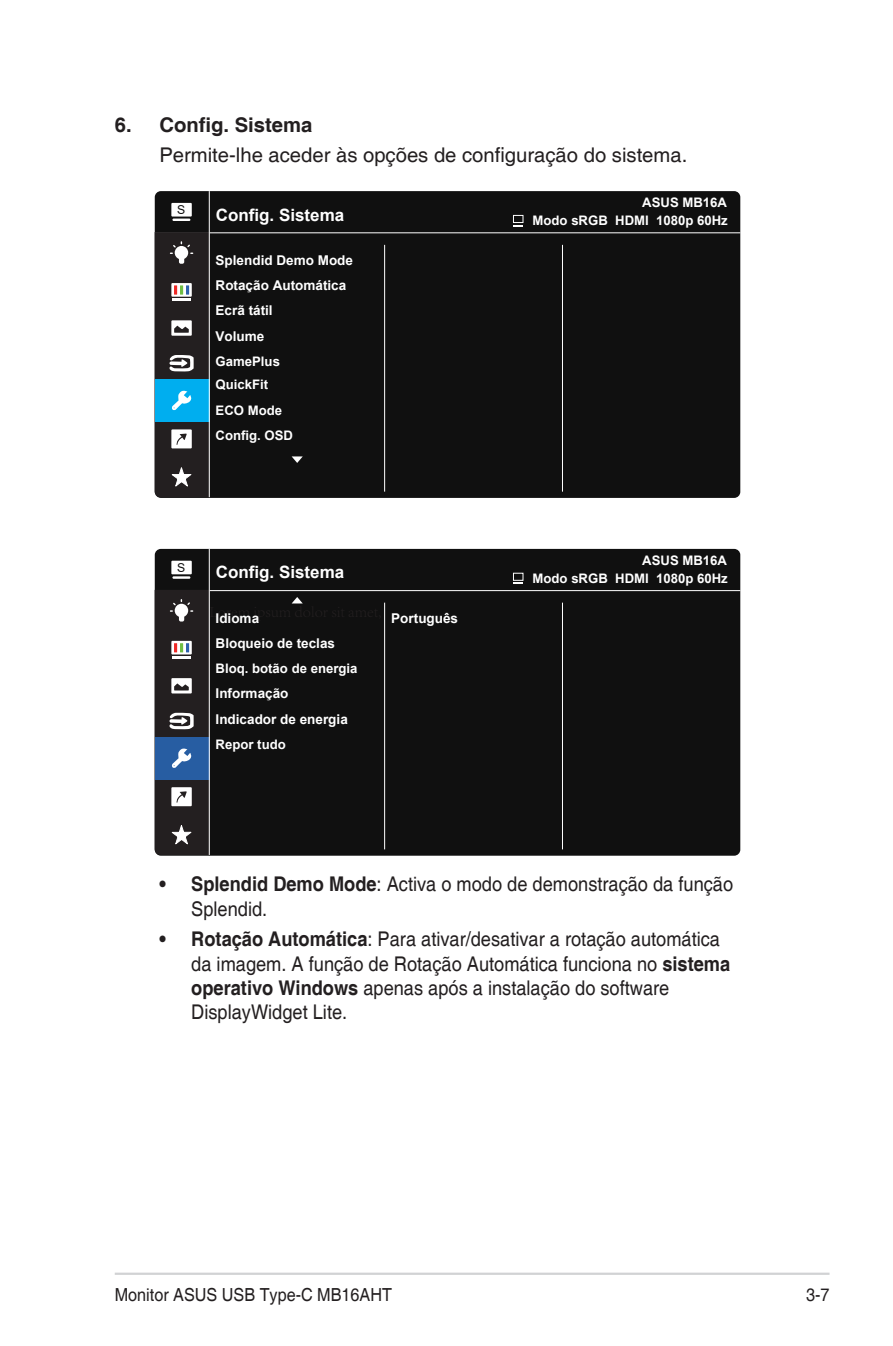
<style>
.page{position:relative;width:893px;height:1346px;background:#fff}
.page>*{position:absolute;margin:0;border:0;box-sizing:border-box;transform-origin:0 0}
.Body_Text_Indent{font:20.25px/24.3px "Helvetica";color:#231f20;scale:.9 1}
.Body_Text_Indent-2{font:20.25px "Helvetica";color:#231f20}
.OSD_Item{font:700 20.25px "Helvetica";color:#231f20}
.t1{font:18px "Helvetica";color:#231f20;scale:.9 1}
.t2{font:700 16.88px "Arial";color:#fff}
.t3{font:700 13.5px/25.2px "Arial";color:#fff}
.t4{font:700 13.05px/25.2px "Arial";color:#fff}
.t5{font:12.15px "Arial";color:#101010}
.s1{font-weight:700}
</style>
<div class="page">
<hr style="left:115px;top:1272px;width:714px;height:3px;background:#d1d2d4">
<div style="left:155px;top:191px;width:585px;height:307px;background:#101010;border-radius:6px"></div>
<hr style="left:155px;top:232px;width:585px;height:1px;background:#fff">
<hr style="left:384px;top:245px;width:1px;height:247px;background:#fff">
<hr style="left:562px;top:245px;width:1px;height:247px;background:#fff">
<div style="left:171px;top:203px;width:21px;height:14px;background:#fff"></div>
<svg style="left:172px;top:219px;width:18px;height:2px"></svg>
<hr style="left:209px;top:191px;width:1px;height:306px;background:#fff">
<svg style="left:155px;top:232px;width:55px;height:265px;background:#3a505b"></svg>
<svg style="left:292px;top:456px;width:11px;height:7px"></svg>
<div style="left:155px;top:549px;width:585px;height:307px;background:#101010;border-radius:6px"></div>
<hr style="left:155px;top:590px;width:585px;height:1px;background:#fff">
<hr style="left:384px;top:603px;width:1px;height:246px;background:#fff">
<hr style="left:562px;top:603px;width:1px;height:246px;background:#fff">
<div style="left:171px;top:561px;width:21px;height:13px;background:#fff"></div>
<hr style="left:172px;top:576px;width:18px;height:3px;background:#fff">
<hr style="left:209px;top:549px;width:1px;height:306px;background:#fff">
<svg style="left:155px;top:590px;width:55px;height:265px;background:#3f444f"></svg>
<svg style="left:292px;top:597px;width:11px;height:6px"></svg>
<div style="left:513px;top:215px;width:10px;height:8px;border:1px solid #fff"></div>
<div style="left:513px;top:573px;width:10px;height:7px;border:1px solid #fff"></div>
<p class="OSD_Item" style="left:115px;top:112px;width:199px">6. Config. Sistema</p>
<p class="Body_Text_Indent-2" style="left:159px;top:143px;width:529px">Permite-lhe aceder às opções de configuração do sistema.</p>
<p class="t5" style="left:177px;top:202px;width:10px">S</p>
<p class="t2" style="left:216px;top:203px;width:130px">Config. Sistema</p>
<p class="t3" style="left:216px;top:248px;width:139px">Splendid Demo Mode<br>Rotação Automática</p>
<p class="t3" style="left:216px;top:298px;width:59px">Ecrã tátil</p>
<p class="t3" style="left:216px;top:323px;width:50px">Volume</p>
<p class="t4" style="left:216px;top:349px;width:66px">GamePlus</p>
<p class="t4" style="left:216px;top:372px;width:79px">QuickFit<br>ECO Mode<br>Config. OSD</p>
<p class="t5" style="left:177px;top:559px;width:10px">S</p>
<p class="t2" style="left:216px;top:560px;width:130px">Config. Sistema</p>
<p class="t3" style="left:216px;top:606px;width:121px">Idioma<br>Bloqueio de teclas</p>
<p class="t4" style="left:216px;top:656px;width:143px">Bloq. botão de energia</p>
<p class="t3" style="left:216px;top:706px;width:134px">Indicador de energia</p>
<p class="t3" style="left:216px;top:681px;width:74px">Informação</p>
<p class="t4" style="left:216px;top:731px;width:72px">Repor tudo</p>
<p class="t3" style="left:391px;top:606px;width:68px">Português</p>
<p class="t4" style="left:642px;top:190px;width:86px">ASUS MB16A</p>
<p class="t4" style="left:533px;top:208px;width:197px">Modo sRGB HDMI 1080p 60Hz</p>
<p class="t4" style="left:642px;top:548px;width:86px">ASUS MB16A</p>
<p class="t4" style="left:533px;top:565px;width:197px">Modo sRGB HDMI 1080p 60Hz</p>
<p class="Body_Text_Indent" style="left:191px;top:873px;width:604px;text-indent:-32px"><span class="s1">• Splendid Demo Mode</span>: Activa o modo de demonstração da função<br>Splendid.</p>
<p class="Body_Text_Indent" style="left:191px;top:928px;width:600px;text-indent:-32px"><span class="s1">• Rotação Automática</span>: Para ativar/desativar a rotação automática da imagem. A função de Rotação Automática funciona no <span class="s1">sistema operativo Windows</span> apenas após a instalação do software DisplayWidget Lite.</p>
<p class="t1" style="left:115px;top:1284px;width:310px">Monitor ASUS USB Type-C MB16AHT</p>
<p class="t1" style="left:806px;top:1284px;width:28px">3-7</p>
</div>
